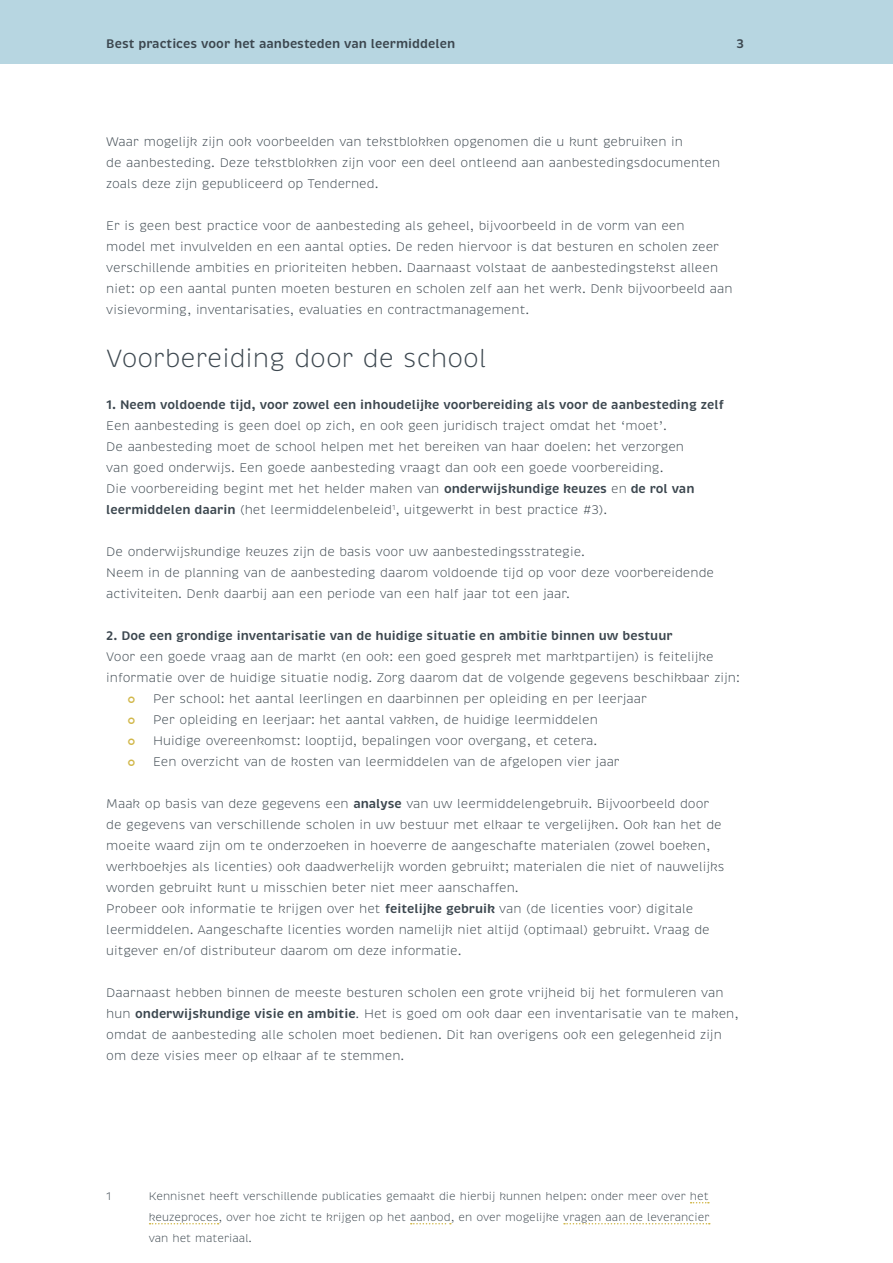
<style>
.page{position:relative;width:893px;height:1263px;background:#fff}
.page>*{position:absolute;margin:0;border:0;box-sizing:border-box;transform-origin:0 0}
.t1{font:300 25.5px "Brevia";color:#3c474f}
.t2{font:300 12.75px/21px "Brevia";color:#3c474f}
.t3{font:600 12.75px "Brevia";color:#3c474f}
.t4{font:300 11.25px/21px "Brevia";color:#3c474f;text-align:justify}
.s1{font-weight:600}
</style>
<div class="page">
<div style="left:0;top:0;width:893px;height:64px;background:#b7d6e1"></div>
<svg style="left:691px;top:1202px;width:18px;height:1px"></svg>
<svg style="left:150px;top:1223px;width:69px;height:1px"></svg>
<svg style="left:411px;top:1223px;width:40px;height:1px"></svg>
<svg style="left:564px;top:1223px;width:146px;height:1px"></svg>
<p class="t3" style="left:106px;top:36px;width:350px">Best practices voor het aanbesteden van leermiddelen</p>
<p class="t3" style="left:737px;top:36px;width:9px">3</p>
<p class="t2" style="left:106px;top:132px;width:616px">Waar mogelijk zijn ook voorbeelden van tekstblokken opgenomen die u kunt gebruiken in<br>de aanbesteding. Deze tekstblokken zijn voor een deel ontleend aan aanbestedingsdocumenten zoals deze zijn gepubliceerd op Tenderned.</p>
<p class="t2" style="left:106px;top:216px;width:628px">Er is geen best practice voor de aanbesteding als geheel, bijvoorbeeld in de vorm van een<br>model met invulvelden en een aantal opties. De reden hiervoor is dat besturen en scholen zeer verschillende ambities en prioriteiten hebben. Daarnaast volstaat de aanbestedingstekst alleen niet: op een aantal punten moeten besturen en scholen zelf aan het werk. Denk bijvoorbeeld aan visievorming, inventarisaties, evaluaties en contractmanagement.</p>
<h1 class="t1" style="left:106px;top:343px;width:382px">Voorbereiding door de school</h1>
<p class="t3" style="left:106px;top:396px;width:619px">1. Neem voldoende tijd, voor zowel een inhoudelijke voorbereiding als voor de aanbesteding zelf</p>
<p class="t2" style="left:106px;top:415px;width:590px">Een aanbesteding is geen doel op zich, en ook geen juridisch traject omdat het ‘moet’.<br>De aanbesteding moet de school helpen met het bereiken van haar doelen: het verzorgen van goed onderwijs. Een goede aanbesteding vraagt dan ook een goede voorbereiding.<br>Die voorbereiding begint met het helder maken van <span class="s1">onderwijskundige keuzes</span> en <span class="s1">de rol van leermiddelen daarin</span> (het leermiddelenbeleid<sup>1</sup>, uitgewerkt in best practice #3).</p>
<p class="t2" style="left:106px;top:541px;width:609px">De onderwijskundige keuzes zijn de basis voor uw aanbestedingsstrategie.<br>Neem in de planning van de aanbesteding daarom voldoende tijd op voor deze voorbereidende activiteiten. Denk daarbij aan een periode van een half jaar tot een jaar.</p>
<p class="t3" style="left:106px;top:627px;width:568px">2. Doe een grondige inventarisatie van de huidige situatie en ambitie binnen uw bestuur</p>
<p class="t2" style="left:106px;top:646px;width:609px">Voor een goede vraag aan de markt (en ook: een goed gesprek met marktpartijen) is feitelijke</p>
<p class="t2" style="left:106px;top:667px;width:635px">informatie over de huidige situatie nodig. Zorg daarom dat de volgende gegevens beschikbaar zijn:</p>
<p class="t2" style="left:153px;top:688px;width:495px">Per school: het aantal leerlingen en daarbinnen per opleiding en per leerjaar</p>
<p class="t2" style="left:153px;top:709px;width:446px">Per opleiding en leerjaar: het aantal vakken, de huidige leermiddelen</p>
<p class="t2" style="left:153px;top:730px;width:446px">Huidige overeenkomst: looptijd, bepalingen voor overgang, et cetera.</p>
<p class="t2" style="left:153px;top:751px;width:468px">Een overzicht van de kosten van leermiddelen van de afgelopen vier jaar</p>
<p class="t2" style="left:106px;top:793px;width:620px">Maak op basis van deze gegevens een <span class="s1">analyse</span> van uw leermiddelengebruik. Bijvoorbeeld door de gegevens van verschillende scholen in uw bestuur met elkaar te vergelijken. Ook kan het de moeite waard zijn om te onderzoeken in hoeverre de aangeschafte materialen (zowel boeken, werkboekjes als licenties) ook daadwerkelijk worden gebruikt; materialen die niet of nauwelijks worden gebruikt kunt u misschien beter niet meer aanschaffen.<br>Probeer ook informatie te krijgen over het <span class="s1">feitelijke gebruik</span> van (de licenties voor) digitale leermiddelen. Aangeschafte licenties worden namelijk niet altijd (optimaal) gebruikt. Vraag de uitgever en/of distributeur daarom om deze informatie.</p>
<p class="t2" style="left:106px;top:982px;width:634px">Daarnaast hebben binnen de meeste besturen scholen een grote vrijheid bij het formuleren van hun <span class="s1">onderwijskundige visie en ambitie</span>. Het is goed om ook daar een inventarisatie van te maken, omdat de aanbesteding alle scholen moet bedienen. Dit kan overigens ook een gelegenheid zijn om deze visies meer op elkaar af te stemmen.</p>
<p class="t4" style="left:106px;top:1185px;width:6px">1</p>
<p class="t4" style="left:149px;top:1185px;width:562px">Kennisnet heeft verschillende publicaties gemaakt die hierbij kunnen helpen: onder meer over het keuzeproces, over hoe zicht te krijgen op het aanbod, en over mogelijke vragen aan de leverancier van het materiaal.</p>
</div>
